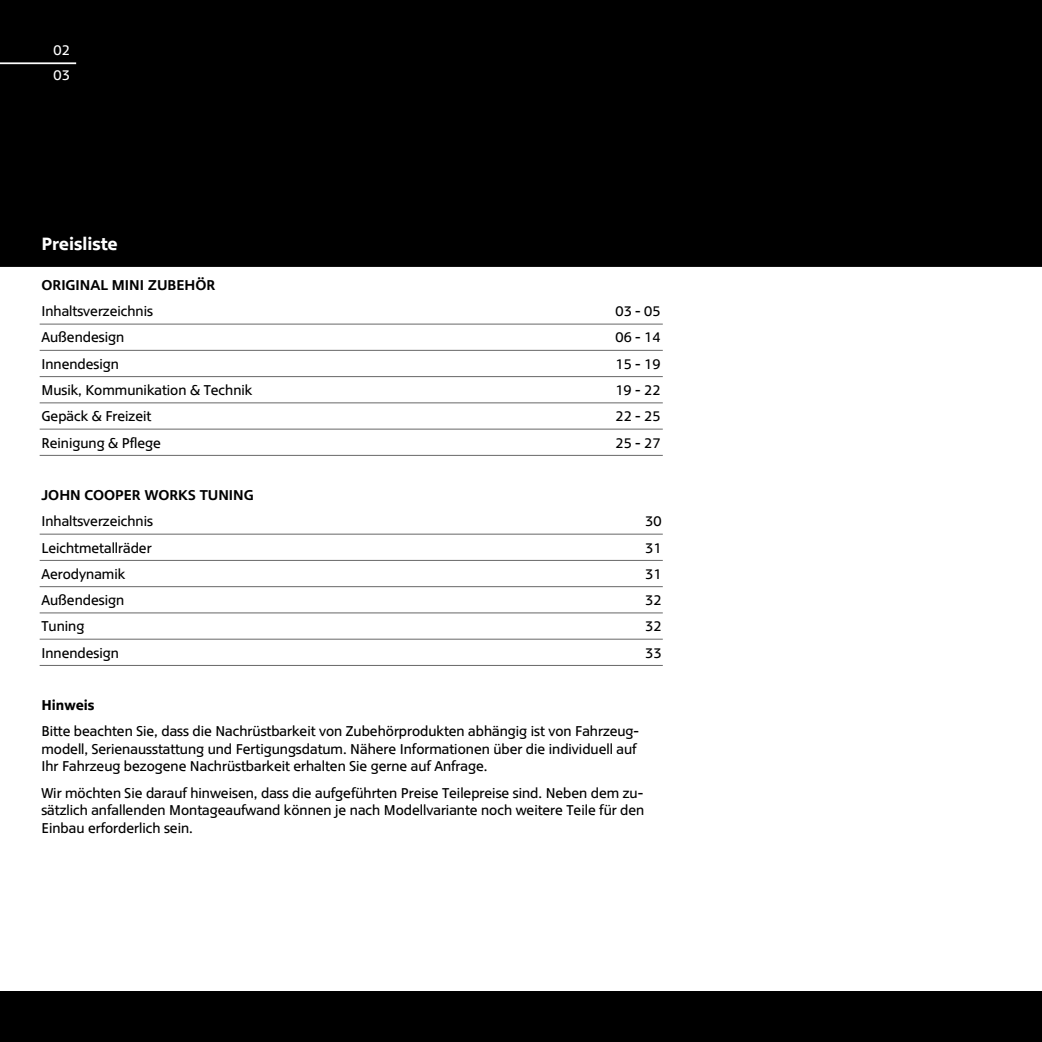
<style>
.page{position:relative;width:1042px;height:1042px;background:#fff}
.page>*{position:absolute;margin:0;border:0;box-sizing:border-box;transform-origin:0 0}
.t1{font:700 17.5px "MINI Type Global Pro";color:#fff}
.t2{font:14px/17.5px "MINI Type Global Pro";color:#000}
.t3{font:14px "MINI Type Global Pro Headline";color:#000}
.t4{font:700 14px "MINI Type Global Pro";color:#000}
.t5{font:14px/24.5px "MINI Type Global Pro";color:#fff}
</style>
<div class="page">
<div style="left:0;top:0;width:1042px;height:274px;background:#000"></div>
<div style="left:0;top:267px;width:1042px;height:7px;background:#fff"></div>
<hr style="left:0;top:62px;width:76px;height:2px;background:#fff">
<hr style="left:40px;top:324px;width:623px;height:1px;background:#676767">
<hr style="left:40px;top:350px;width:623px;height:1px;background:#676767">
<hr style="left:40px;top:376px;width:623px;height:1px;background:#676767">
<hr style="left:40px;top:402px;width:623px;height:1px;background:#676767">
<hr style="left:40px;top:429px;width:623px;height:1px;background:#676767">
<hr style="left:40px;top:455px;width:623px;height:1px;background:#676767">
<hr style="left:40px;top:534px;width:623px;height:1px;background:#676767">
<hr style="left:40px;top:560px;width:623px;height:1px;background:#676767">
<hr style="left:40px;top:586px;width:623px;height:1px;background:#676767">
<hr style="left:40px;top:612px;width:623px;height:1px;background:#676767">
<hr style="left:40px;top:639px;width:623px;height:1px;background:#676767">
<hr style="left:40px;top:665px;width:623px;height:1px;background:#676767">
<div style="left:0;top:992px;width:1042px;height:50px;background:#000"></div>
<p class="t5" style="left:54px;top:39px;width:18px">02<br>03</p>
<p class="t1" style="left:41px;top:236px;width:78px">Preisliste</p>
<p class="t3" style="left:41px;top:277px;width:175px">ORIGINAL MINI ZUBEHÖR</p>
<p class="t2" style="left:41px;top:304px;width:113px">Inhaltsverzeichnis</p>
<p class="t2" style="left:615px;top:304px;width:46px">03 - 05</p>
<p class="t2" style="left:41px;top:330px;width:84px">Außendesign</p>
<p class="t2" style="left:615px;top:330px;width:46px">06 - 14</p>
<p class="t2" style="left:41px;top:356px;width:79px">Innendesign</p>
<p class="t2" style="left:615px;top:356px;width:46px">15 - 19</p>
<p class="t2" style="left:41px;top:382px;width:212px">Musik, Kommunikation &amp; Technik</p>
<p class="t2" style="left:615px;top:382px;width:46px">19 - 22</p>
<p class="t2" style="left:41px;top:409px;width:111px">Gepäck &amp; Freizeit</p>
<p class="t2" style="left:615px;top:409px;width:46px">22 - 25</p>
<p class="t2" style="left:41px;top:435px;width:121px">Reinigung &amp; Pflege</p>
<p class="t2" style="left:615px;top:435px;width:46px">25 - 27</p>
<p class="t3" style="left:41px;top:487px;width:214px">JOHN COOPER WORKS TUNING</p>
<p class="t2" style="left:41px;top:514px;width:113px">Inhaltsverzeichnis</p>
<p class="t2" style="left:645px;top:514px;width:18px">30</p>
<p class="t2" style="left:41px;top:540px;width:112px">Leichtmetallräder</p>
<p class="t2" style="left:645px;top:540px;width:18px">31</p>
<p class="t2" style="left:41px;top:566px;width:85px">Aerodynamik</p>
<p class="t2" style="left:645px;top:566px;width:18px">31</p>
<p class="t2" style="left:41px;top:592px;width:84px">Außendesign</p>
<p class="t2" style="left:645px;top:592px;width:18px">32</p>
<p class="t2" style="left:41px;top:619px;width:44px">Tuning</p>
<p class="t2" style="left:645px;top:619px;width:18px">32</p>
<p class="t2" style="left:41px;top:645px;width:79px">Innendesign</p>
<p class="t2" style="left:645px;top:645px;width:18px">33</p>
<p class="t4" style="left:41px;top:699px;width:55px">Hinweis</p>
<p class="t2" style="left:41px;top:724px;width:599px">Bitte beachten Sie, dass die Nachrüstbarkeit von Zubehörprodukten abhängig ist von Fahrzeug&shy;modell, Serienausstattung und Fertigungsdatum. Nähere Informationen über die individuell auf<br>Ihr Fahrzeug bezogene Nachrüstbarkeit erhalten Sie gerne auf Anfrage.</p>
<p class="t2" style="left:41px;top:785px;width:604px;text-align:justify">Wir möchten Sie darauf hinweisen, dass die aufgeführten Preise Teilepreise sind. Neben dem zu&shy;sätzlich anfallenden Montageaufwand können je nach Modellvariante noch weitere Teile für den Einbau erforderlich sein.</p>
</div>
